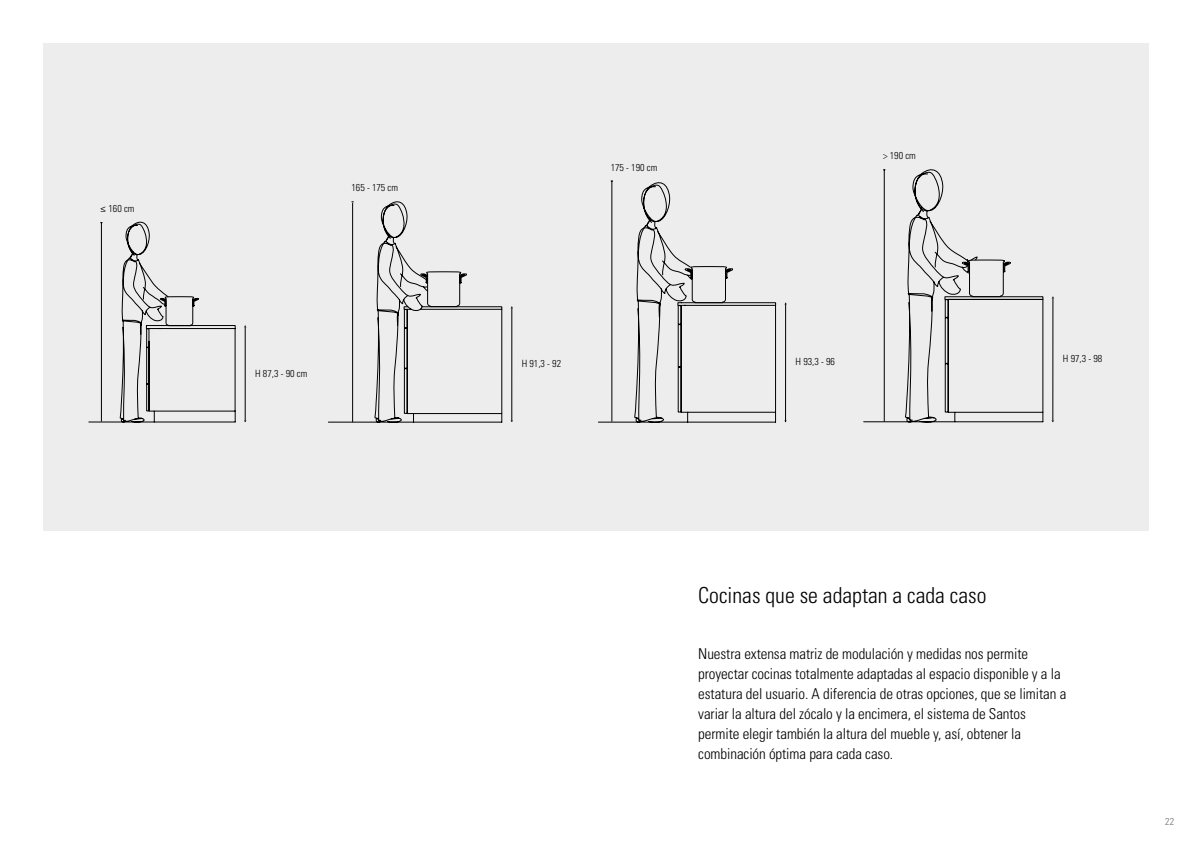
<style>
.page{position:relative;width:1191px;height:842px;background:#fff}
.page>*{position:absolute;margin:0;border:0;box-sizing:border-box;transform-origin:0 0}
.t1{font:300 condensed 22px "Univers";color:#000}
.t2{font:300 condensed 15px/20px "Univers";letter-spacing:-.005em;color:#000}
.t3{font:300 condensed 10px "Univers";color:#000}
.t4{font:300 condensed 10px "Univers";color:#706f6f}
.s1{font-family:"Myriad Pro";font-weight:400;font-stretch:normal}
</style>
<div class="page">
<div style="left:43px;top:43px;width:1105px;height:487px;background:#ededed"></div>
<svg style="left:598px;top:180px;width:178px;height:242px"></svg>
<svg style="left:685px;top:266px;width:48px;height:37px"></svg>
<hr style="left:611px;top:181px;width:1px;height:241px;background:#000">
<svg style="left:863px;top:169px;width:180px;height:253px"></svg>
<hr style="left:884px;top:170px;width:1px;height:252px;background:#000">
<svg style="left:328px;top:201px;width:174px;height:221px"></svg>
<hr style="left:245px;top:326px;width:1px;height:96px;background:#000">
<hr style="left:511px;top:307px;width:1px;height:115px;background:#000">
<hr style="left:785px;top:303px;width:1px;height:119px;background:#000">
<hr style="left:1052px;top:297px;width:1px;height:125px;background:#000">
<svg style="left:89px;top:221px;width:146px;height:201px"></svg>
<p class="t3" style="left:100px;top:203px;width:36px"><span class="s1">≤</span> 160 cm</p>
<p class="t3" style="left:351px;top:182px;width:48px">165 - 175 cm</p>
<p class="t3" style="left:255px;top:367px;width:54px">H 87,3 - 90 cm</p>
<p class="t3" style="left:611px;top:161px;width:48px">175 - 190 cm</p>
<p class="t3" style="left:883px;top:150px;width:34px">&gt; 190 cm</p>
<p class="t3" style="left:522px;top:358px;width:41px">H 91,3 - 92</p>
<p class="t3" style="left:795px;top:356px;width:41px">H 93,3 - 96</p>
<p class="t3" style="left:1062px;top:353px;width:41px">H 97,3 - 98</p>
<h1 class="t1" style="left:698px;top:582px;width:290px">Cocinas que se adaptan a cada caso</h1>
<p class="t2" style="left:698px;top:644px;width:369px">Nuestra extensa matriz de modulación y medidas nos permite proyectar cocinas totalmente adaptadas al espacio disponible y a la estatura del usuario. A diferencia de otras opciones, que se limitan a variar la altura del zócalo y la encimera, el sistema de Santos permite elegir también la altura del mueble y, así, obtener la combinación óptima para cada caso.</p>
<p class="t4" style="left:1165px;top:815px;width:10px">22</p>
</div>
